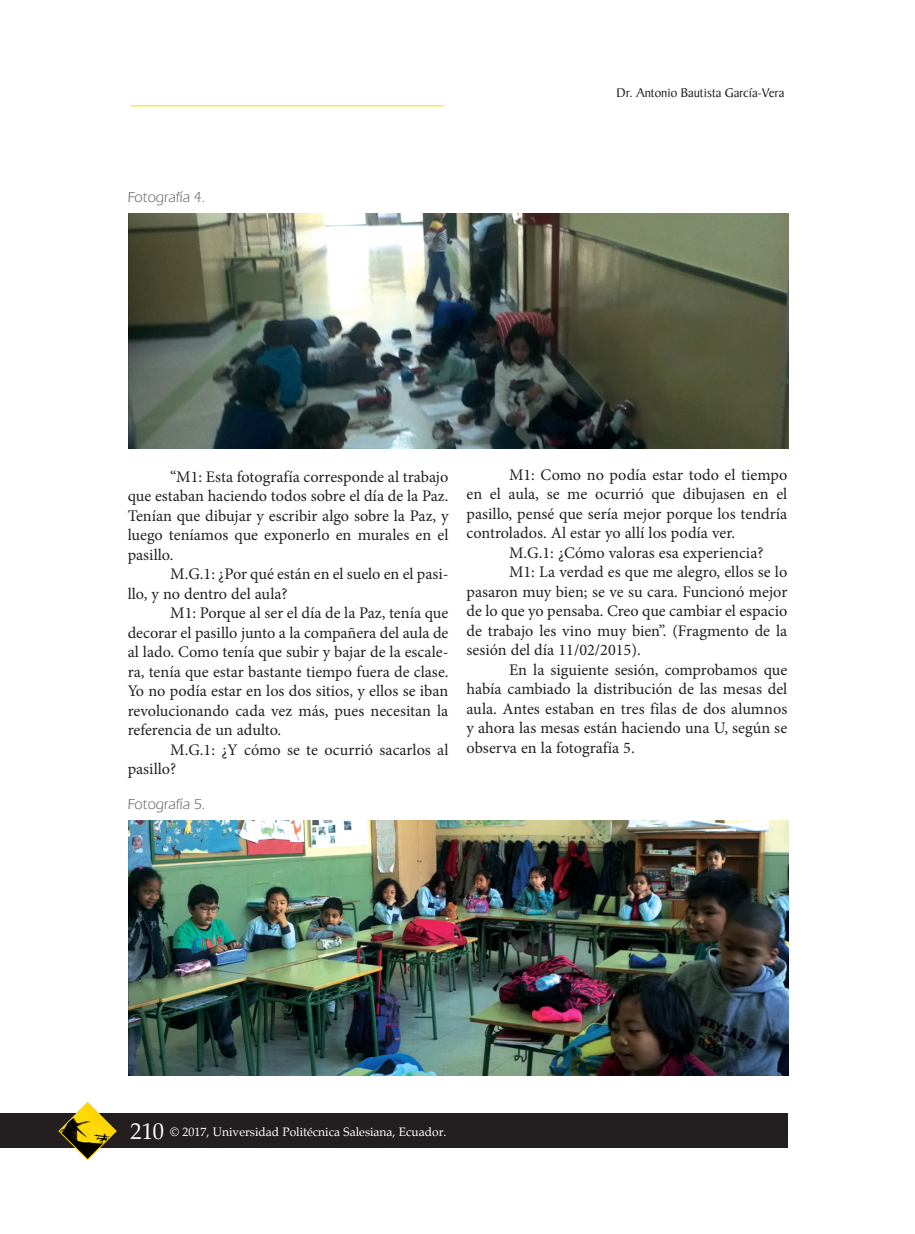
<style>
.page{position:relative;width:915px;height:1234px;background:#fff}
.page>*{position:absolute;margin:0;border:0;box-sizing:border-box;transform-origin:0 0}
.Párrafo_ok{font:16.2px/19.5px "Minion Pro";color:#231f20;text-align:justify}
.títulos_cuadros{font:15px "Eras IT Cby BT";color:#6c6d70}
.t1{font:13.5px "Baker Signet";color:#231f20}
.t2{font:12px "Palatino";color:#fff}
.s1{font-size:22.5px}
</style>
<div class="page">
<hr style="left:131px;top:105px;width:312px;height:1px;background:#ffd500">
<div style="left:0;top:1113px;width:787px;height:34px;background:#231f20"></div>
<svg style="left:58px;top:1102px;width:59px;height:58px"></svg>
<img style="left:128px;top:213px;width:660px;height:235px">
<img style="left:128px;top:820px;width:660px;height:255px">
<p class="títulos_cuadros" style="left:128px;top:188px;width:80px">Fotografía 4.</p>
<p class="t1" style="left:616px;top:85px;width:169px">Dr. Antonio Bautista García-Vera</p>
<p class="Párrafo_ok" style="left:128px;top:466px;width:322px;text-indent:43px">“M1: Esta fotografía corresponde al trabajo que estaban haciendo todos sobre el día de la Paz.<br>Tenían que dibujar y escribir algo sobre la Paz, y luego teníamos que exponerlo en murales en el pasillo.</p>
<p class="Párrafo_ok" style="left:128px;top:564px;width:322px;text-indent:43px">M.G.1: ¿Por qué están en el suelo en el pasi&shy;llo, y no dentro del aula?</p>
<p class="Párrafo_ok" style="left:128px;top:603px;width:322px;text-indent:43px">M1: Porque al ser el día de la Paz, tenía que decorar el pasillo junto a la compañera del aula de al lado. Como tenía que subir y bajar de la escale&shy;ra, tenía que estar bastante tiempo fuera de clase.<br>Yo no podía estar en los dos sitios, y ellos se iban revolucionando cada vez más, pues necesitan la referencia de un adulto.</p>
<p class="Párrafo_ok" style="left:128px;top:739px;width:322px;text-indent:43px">M.G.1: ¿Y cómo se te ocurrió sacarlos al pasillo?</p>
<p class="títulos_cuadros" style="left:128px;top:795px;width:80px">Fotografía 5.</p>
<p class="Párrafo_ok" style="left:466px;top:464px;width:322px;text-indent:43px">M1: Como no podía estar todo el tiempo en el aula, se me ocurrió que dibujasen en el pasillo, pensé que sería mejor porque los tendría controlados. Al estar yo allí los podía ver.</p>
<p class="Párrafo_ok" style="left:509px;top:542px;width:256px">M.G.1: ¿Cómo valoras esa experiencia?</p>
<p class="Párrafo_ok" style="left:466px;top:562px;width:322px;text-indent:43px">M1: La verdad es que me alegro, ellos se lo pasaron muy bien; se ve su cara. Funcionó mejor de lo que yo pensaba. Creo que cambiar el espacio de trabajo les vino muy bien”. (Fragmento de la sesión del día 11/02/2015).</p>
<p class="Párrafo_ok" style="left:466px;top:659px;width:322px;text-indent:43px">En la siguiente sesión, comprobamos que había cambiado la distribución de las mesas del aula. Antes estaban en tres filas de dos alumnos y ahora las mesas están haciendo una U, según se observa en la fotografía 5.</p>
<p class="t2" style="left:130px;top:1123px;width:317px"><span class="s1">210</span> © 2017, Universidad Politécnica Salesiana, Ecuador.</p>
</div>
